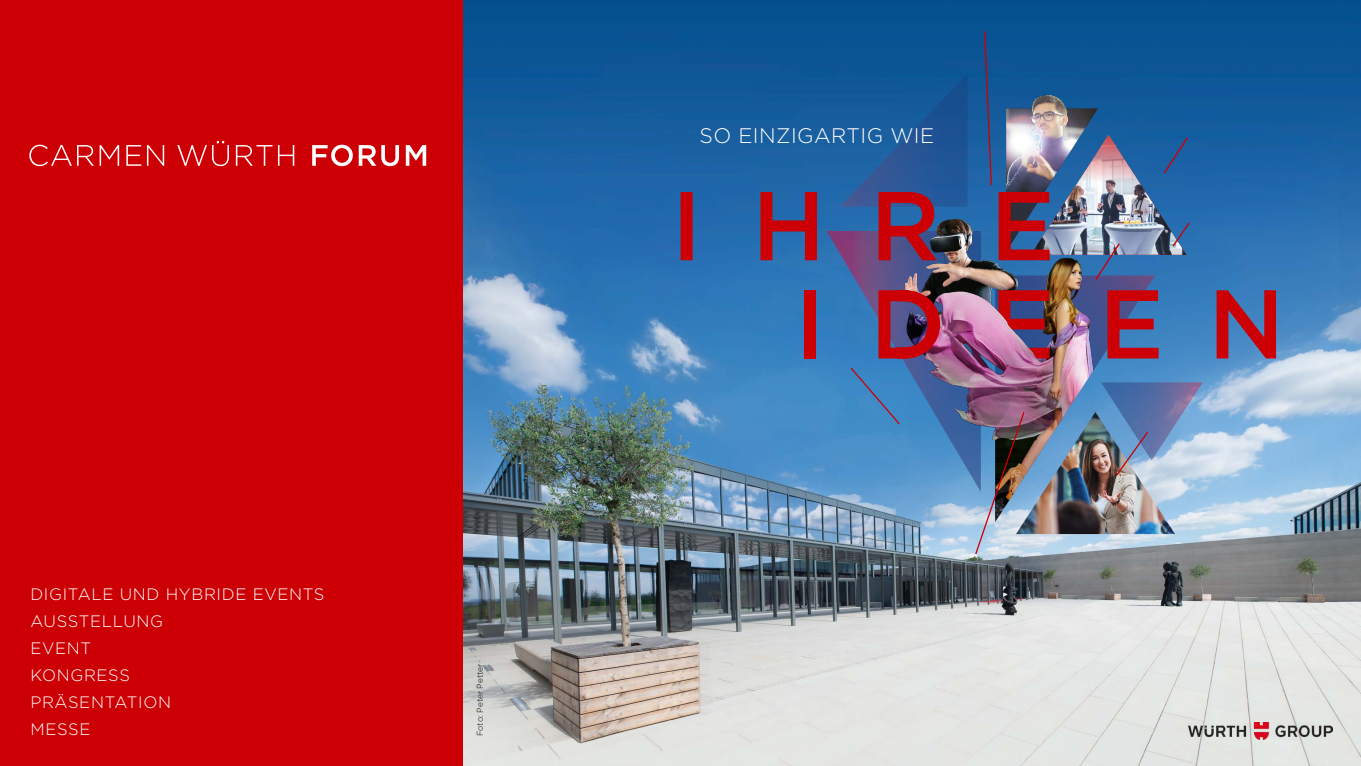
<style>
.page{position:relative;width:1361px;height:766px;background:#fff}
.page>*{position:absolute;margin:0;border:0;box-sizing:border-box;transform-origin:0 0}
.t1{font:500 97.35px "Gotham";letter-spacing:.45em;color:#cc0004}
.t2{font:300 21px "Gotham";letter-spacing:.02em;color:#fff}
.t3{font:300 16.5px/27px "Gotham";letter-spacing:.04em;color:#fff}
.t4{font:300 8.25px "Gotham";letter-spacing:-.005em;color:#000}
</style>
<div class="page">
<img style="left:462px;top:0;width:899px;height:765px">
<img style="left:680px;top:30px;width:522px;height:525px">
<div style="left:0;top:0;width:462px;height:765px;background:#cc0004"></div>
<svg style="left:29px;top:145px;width:65px;height:21px"></svg>
<svg style="left:100px;top:145px;width:19px;height:21px"></svg>
<svg style="left:126px;top:145px;width:15px;height:21px"></svg>
<svg style="left:147px;top:145px;width:17px;height:21px"></svg>
<svg style="left:177px;top:141px;width:52px;height:25px"></svg>
<svg style="left:236px;top:145px;width:36px;height:21px"></svg>
<svg style="left:278px;top:145px;width:16px;height:21px"></svg>
<svg style="left:312px;top:145px;width:41px;height:21px"></svg>
<svg style="left:359px;top:145px;width:40px;height:21px"></svg>
<svg style="left:406px;top:145px;width:20px;height:21px"></svg>
<img style="left:1188px;top:722px;width:144px;height:17px">
<p class="t3" style="left:30px;top:580px;width:296px">DIGITALE UND HYBRIDE EVENTS<br>AUSSTELLUNG<br>EVENT<br>KONGRESS<br>PRÄSENTATION<br>MESSE</p>
<p class="t4" style="left:475px;top:736px;width:74px;rotate:-90deg">Foto: Peter Petter</p>
<p class="t2" style="left:699px;top:123px;width:236px">SO EINZIGARTIG WIE</p>
<h1 class="t1" style="left:795px;top:260px;width:491px">IDEEN</h1>
</div>
